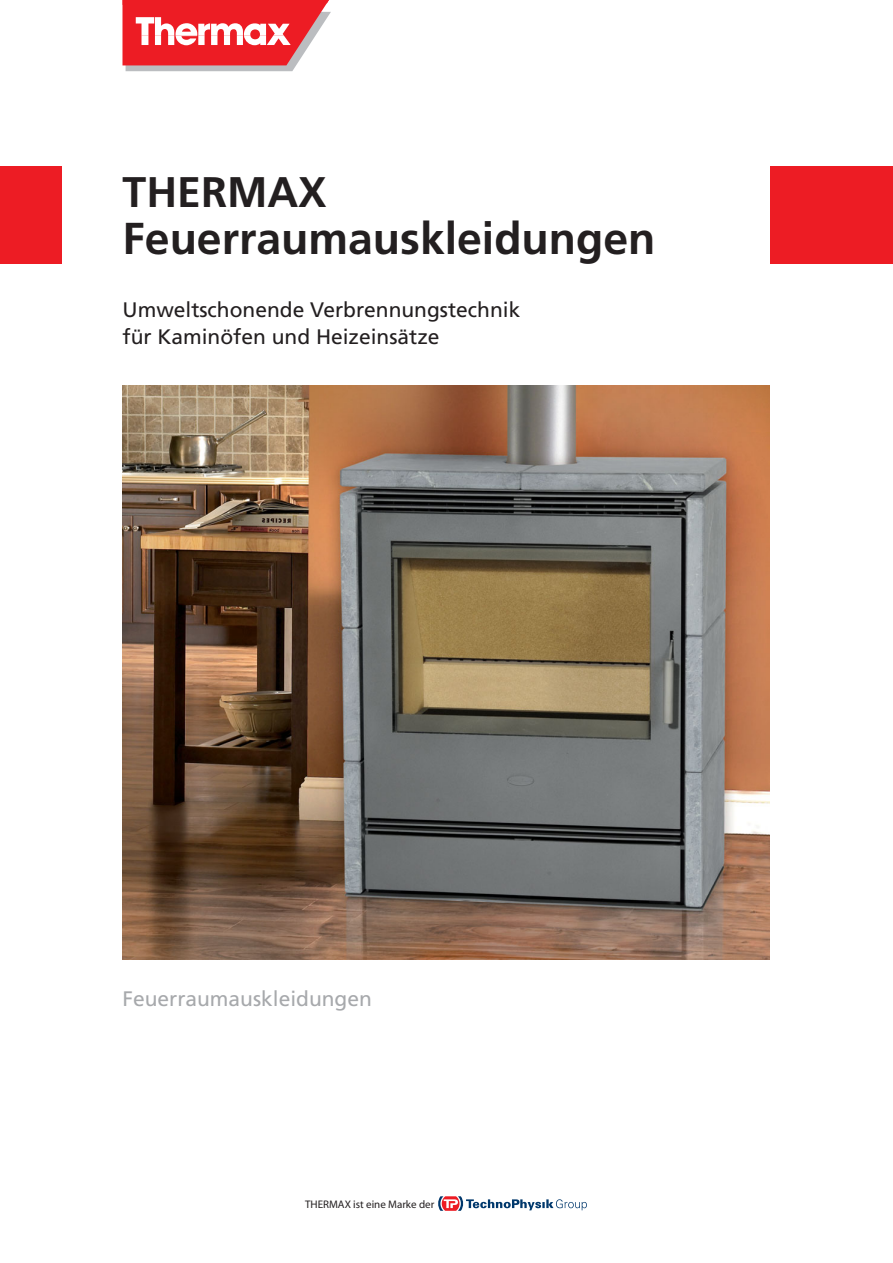
<style>
.page{position:relative;width:893px;height:1263px;background:#fff}
.page>*{position:absolute;margin:0;border:0;box-sizing:border-box;transform-origin:0 0}
.t1{font:700 44.7px "Frutiger";color:#231f20}
.t2{font:700 42.75px "Frutiger";color:#231f20}
.t3{font:21px/27px "Frutiger";color:#231f20}
.t4{font:21px "Frutiger";color:#a7a9ac}
.t5{font:10.95px "Myriad";color:#231f20}
</style>
<div class="page">
<img style="left:123px;top:385px;width:647px;height:574px">
<svg style="left:438px;top:1196px;width:149px;height:15px"></svg>
<div style="left:0;top:166px;width:61px;height:98px;background:#ed1c24"></div>
<div style="left:770px;top:166px;width:123px;height:98px;background:#ed1c24"></div>
<svg style="left:123px;top:0;width:208px;height:71px"></svg>
<h2 class="t2" style="left:123px;top:175px;width:206px">THERMAX</h2>
<h1 class="t1" style="left:123px;top:220px;width:534px">Feuerraumauskleidungen</h1>
<p class="t3" style="left:123px;top:297px;width:399px">Umweltschonende Verbrennungstechnik für Kaminöfen und Heizeinsätze</p>
<p class="t4" style="left:123px;top:990px;width:251px">Feuerraumauskleidungen</p>
<p class="t5" style="left:305px;top:1200px;width:131px">THERMAX ist eine Marke der</p>
</div>
